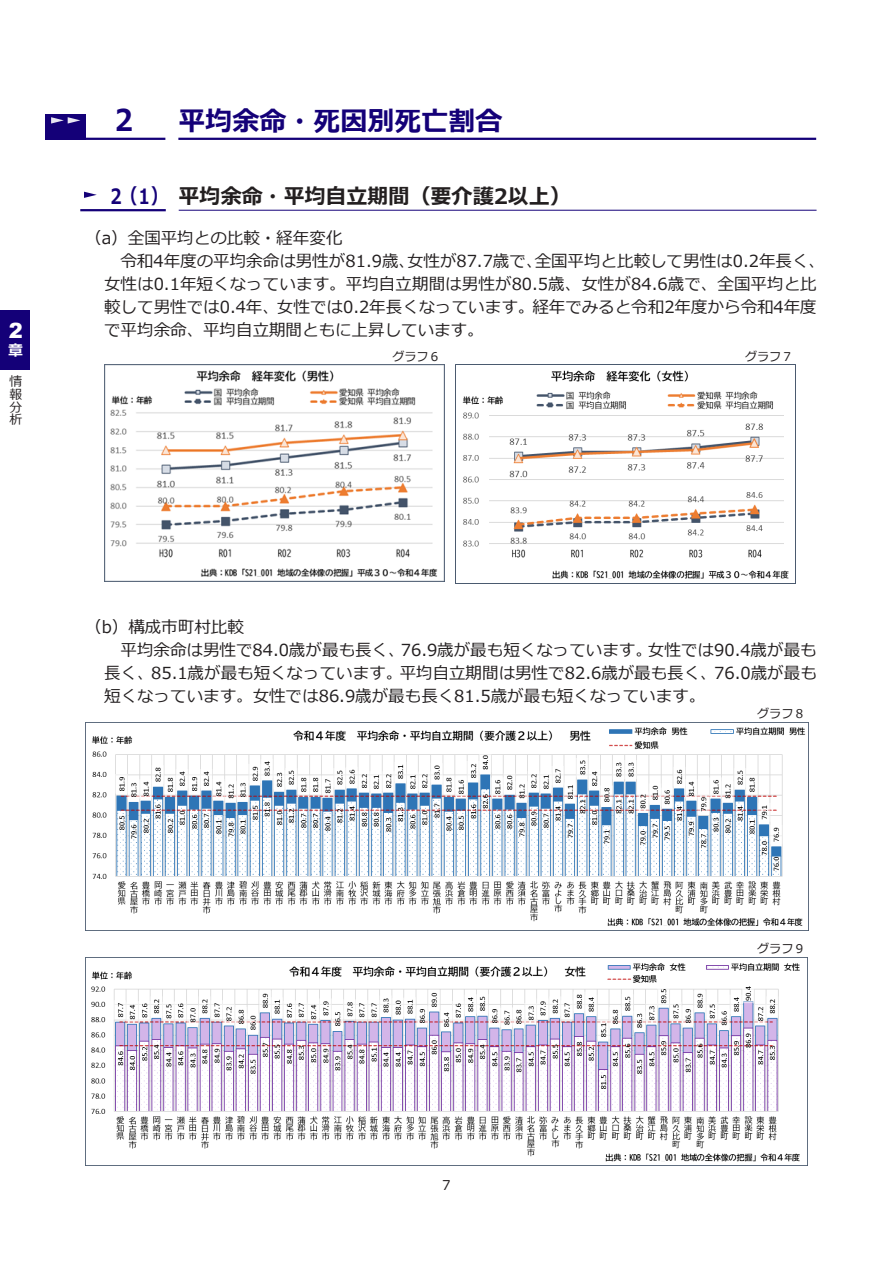
<style>
.page{position:relative;width:893px;height:1263px;background:#fff}
.page>*{position:absolute;margin:0;border:0;box-sizing:border-box;transform-origin:0 0}
.t1{font:700 30px "Meiryo";color:#140078;scale:.9 1}
.t2{font:700 27px "Meiryo";color:#140078}
.t3{font:700 21px "Meiryo";color:#231f20}
.t4{font:900 21px "Arial";color:#fff}
.t5{font:16.5px "Meiryo";color:#231f20}
.t6{font:700 15px "Meiryo";color:#fff}
.t7{font:13.5px "Meiryo";color:#231f20}
.t8{font:12.75px/12.8px "Meiryo";color:#231f20;text-align:justify}
.t9{font:12px "Meiryo";color:#231f20}
.s1{color:#140078}
</style>
<div class="page">
<hr style="left:178px;top:138px;width:638px;height:2px;background:#140078">
<div style="left:45px;top:114px;width:41px;height:26px;background:#140078"></div>
<svg style="left:51px;top:117px;width:29px;height:7px"></svg>
<hr style="left:48px;top:138px;width:117px;height:2px;background:#140078">
<hr style="left:179px;top:210px;width:637px;height:1px;background:#140078">
<hr style="left:80px;top:209px;width:86px;height:2px;background:#140078">
<svg style="left:84px;top:192px;width:13px;height:6px"></svg>
<img style="left:105px;top:364px;width:339px;height:218px">
<img style="left:456px;top:364px;width:340px;height:219px">
<img style="left:86px;top:722px;width:722px;height:204px">
<img style="left:85px;top:957px;width:723px;height:208px">
<div style="left:0;top:310px;width:30px;height:60px;background:#140078"></div>
<p class="t4" style="left:9px;top:315px;width:15px">2</p>
<p class="t6" style="left:8px;top:340px;width:16px">章</p>
<p class="t8" style="left:9px;top:376px;width:14px">情報分析</p>
<h1 class="t1" style="left:115px;top:99px;width:22px">2</h1>
<h2 class="t2" style="left:179px;top:102px;width:325px">平均余命・死因別死亡割合</h2>
<p class="t3" style="left:110px;top:181px;width:462px"><span class="s1">2（１）</span> 平均余命・平均自立期間（要介護2以上）</p>
<p class="t5" style="left:85px;top:227px;width:259px">（a）全国平均との比較・経年変化</p>
<p class="t5" style="left:120px;top:250px;width:706px">令和4年度の平均余命は男性が81.9歳、女性が87.7歳で、全国平均と比較して男性は0.2年長く、</p>
<p class="t5" style="left:104px;top:273px;width:714px">女性は0.1年短くなっています。平均自立期間は男性が80.5歳、女性が84.6歳で、全国平均と比</p>
<p class="t5" style="left:104px;top:296px;width:714px">較して男性では0.4年、女性では0.2年長くなっています。経年でみると令和2年度から令和4年度</p>
<p class="t5" style="left:104px;top:318px;width:381px">で平均余命、平均自立期間ともに上昇しています。</p>
<p class="t9" style="left:392px;top:348px;width:50px">グラフ６</p>
<p class="t9" style="left:745px;top:348px;width:50px">グラフ７</p>
<p class="t5" style="left:85px;top:616px;width:160px">（b）構成市町村比較</p>
<p class="t5" style="left:120px;top:639px;width:698px">平均余命は男性で84.0歳が最も長く、76.9歳が最も短くなっています。女性では90.4歳が最も</p>
<p class="t5" style="left:104px;top:662px;width:714px">長く、85.1歳が最も短くなっています。平均自立期間は男性で82.6歳が最も長く、76.0歳が最も</p>
<p class="t5" style="left:104px;top:684px;width:603px">短くなっています。女性では86.9歳が最も長く81.5歳が最も短くなっています。</p>
<p class="t9" style="left:757px;top:705px;width:50px">グラフ８</p>
<p class="t9" style="left:757px;top:940px;width:50px">グラフ９</p>
<p class="t7" style="left:430px;top:1175px;width:23px">7 7</p>
</div>
